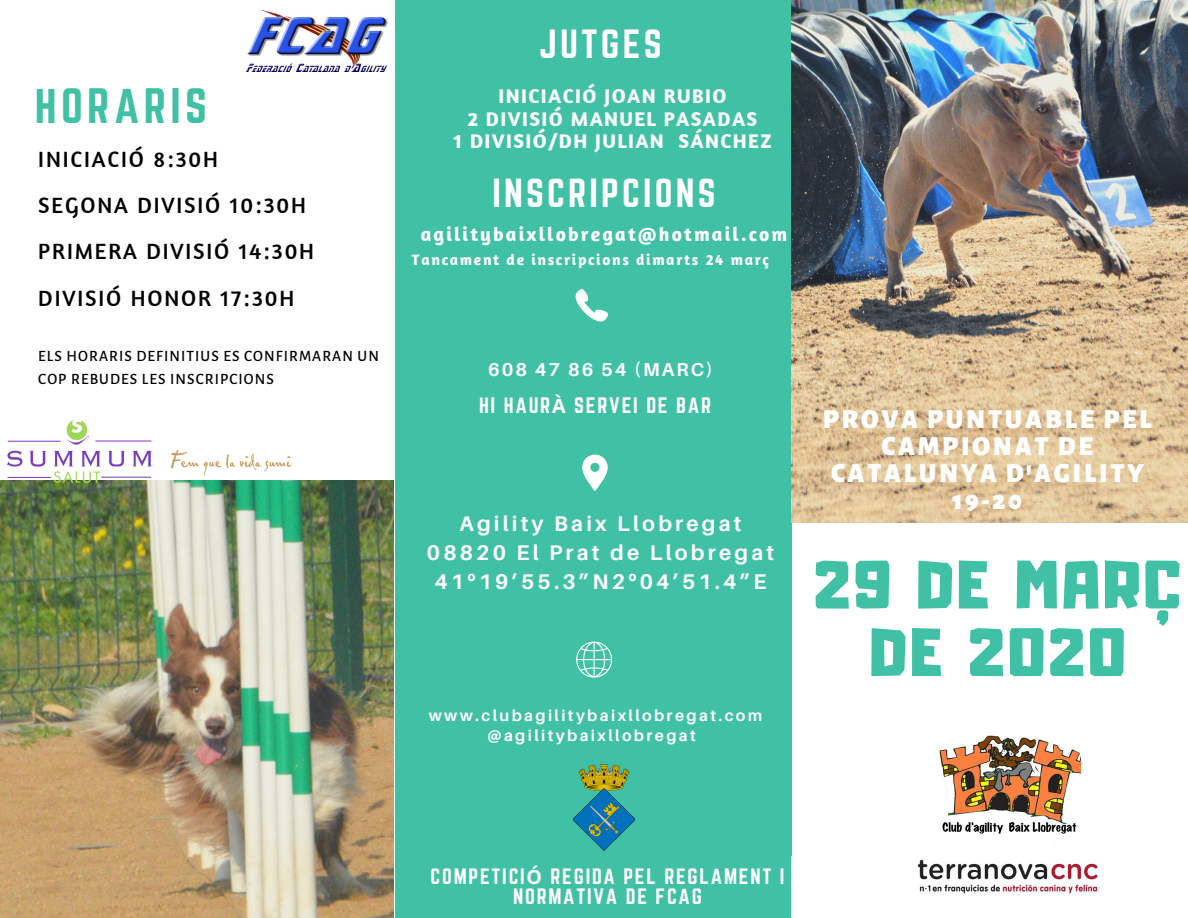
<style>
.page{position:relative;width:1188px;height:918px;background:#fff}
.page>*{position:absolute;margin:0;border:0;box-sizing:border-box;transform-origin:0 0}
.t1{font:60px/67.5px "Adumu";letter-spacing:.07em;color:#40c0a4;text-align:center}
.t2{font:43.65px "Norwester";letter-spacing:.1em;color:#40c0a4}
.t3{font:35.85px "Norwester";letter-spacing:.09em;color:#fff}
.t4{font:35.55px "Norwester";letter-spacing:.09em;color:#fff}
.t5{font:900 27.15px/27px "Alegreya Sans SC";letter-spacing:.1em;color:#fff;text-align:center}
.t6{font:22.65px/46.2px "Amaranth";letter-spacing:.08em;color:#000}
.t7{font:700 21.3px/29.2px "Aileron";letter-spacing:.15em;color:#fff;text-align:center}
.t8{font:700 20.25px/22.5px "Amaranth";letter-spacing:.07em;color:#fff;text-align:center}
.t9{font:700 19.65px "Amaranth";letter-spacing:.11em;color:#fff}
.t10{font:19.65px "Norwester";letter-spacing:.09em;color:#fff}
.t11{font:19.5px/19.2px "Norwester";letter-spacing:.09em;color:#fff;text-align:center}
.t12{font:700 18.75px "Aileron";letter-spacing:.11em;color:#fff}
.t13{font:700 15.75px "Aileron";letter-spacing:.15em;color:#fff}
.t14{font:500 15.45px/23.7px "Alegreya Sans SC";letter-spacing:.07em;color:#000}
.t15{font:700 15.45px "Amaranth";letter-spacing:.11em;color:#fff}
.s1{font-family:"Noto Sans";font-weight:700}
.s2{font-family:"Noto Sans"}
</style>
<div class="page">
<div style="left:396px;top:0;width:396px;height:918px;background:#40c0a4"></div>
<div style="left:791px;top:857px;width:397px;height:61px;background:#fff"></div>
<svg style="left:576px;top:289px;width:31px;height:33px"></svg>
<svg style="left:582px;top:455px;width:26px;height:36px"></svg>
<svg style="left:576px;top:642px;width:36px;height:36px"></svg>
<img style="left:791px;top:0;width:397px;height:523px">
<img style="left:0;top:481px;width:393px;height:437px">
<img style="left:939px;top:735px;width:142px;height:108px">
<img style="left:573px;top:764px;width:62px;height:86px">
<img style="left:8px;top:420px;width:288px;height:62px">
<img style="left:918px;top:860px;width:180px;height:34px">
<img style="left:247px;top:11px;width:140px;height:61px">
<h2 class="t2" style="left:35px;top:85px;width:174px">HORARIS</h2>
<p class="t6" style="left:38px;top:136px;width:277px">INICIACIÓ 8:30H<br>SEGONA DIVISIÓ 10:30H<br>PRIMERA DIVISIÓ 14:30H<br>DIVISIÓ HONOR 17:30H</p>
<p class="t14" style="left:38px;top:344px;width:342px">ELS HORARIS DEFINITIUS ES CONFIRMARAN UN<br>COP REBUDES LES INSCRIPCIONS</p>
<h3 class="t3" style="left:539px;top:26px;width:124px">JUTGES</h3>
<p class="t8" style="left:454px;top:84px;width:319px">INICIACIÓ JOAN RUBIO<br>2 DIVISIÓ MANUEL PASADAS<br>1 DIVISIÓ/DH JULIAN SÁNCHEZ</p>
<h3 class="t4" style="left:493px;top:176px;width:224px">INSCRIPCIONS</h3>
<p class="t9" style="left:421px;top:222px;width:368px">agilitybaixllobregat@hotmail.com</p>
<p class="t15" style="left:412px;top:250px;width:359px">Tancament de inscripcions dimarts 24 març</p>
<p class="t12" style="left:488px;top:358px;width:226px">608 47 86 54 (MARC)</p>
<p class="t10" style="left:479px;top:396px;width:234px">HI HAUR<span class="s1">À</span> SERVEI DE BAR</p>
<p class="t7" style="left:427px;top:508px;width:349px">Agility Baix Llobregat<br>08820 El Prat de Llobregat<br>41<span class="s2">º</span>19’55.3”N2<span class="s2">º</span>04’51.4”E</p>
<p class="t13" style="left:429px;top:705px;width:335px">www.clubagilitybaixllobregat.com</p>
<p class="t13" style="left:488px;top:726px;width:210px">@agilitybaixllobregat</p>
<p class="t5" style="left:823px;top:406px;width:330px">PROVA PUNTUABLE PEL<br>CAMPIONAT DE<br>CATALUNYA DꞋAGILITY<br>19-20</p>
<h1 class="t1" style="left:814px;top:546px;width:368px">29 DE MARÇ<br>DE 2020</h1>
<p class="t11" style="left:431px;top:868px;width:355px">COMPETICI<span class="s1">Ó</span> REGIDA PEL REGLAMENT I<br>NORMATIVA DE FCAG</p>
</div>
